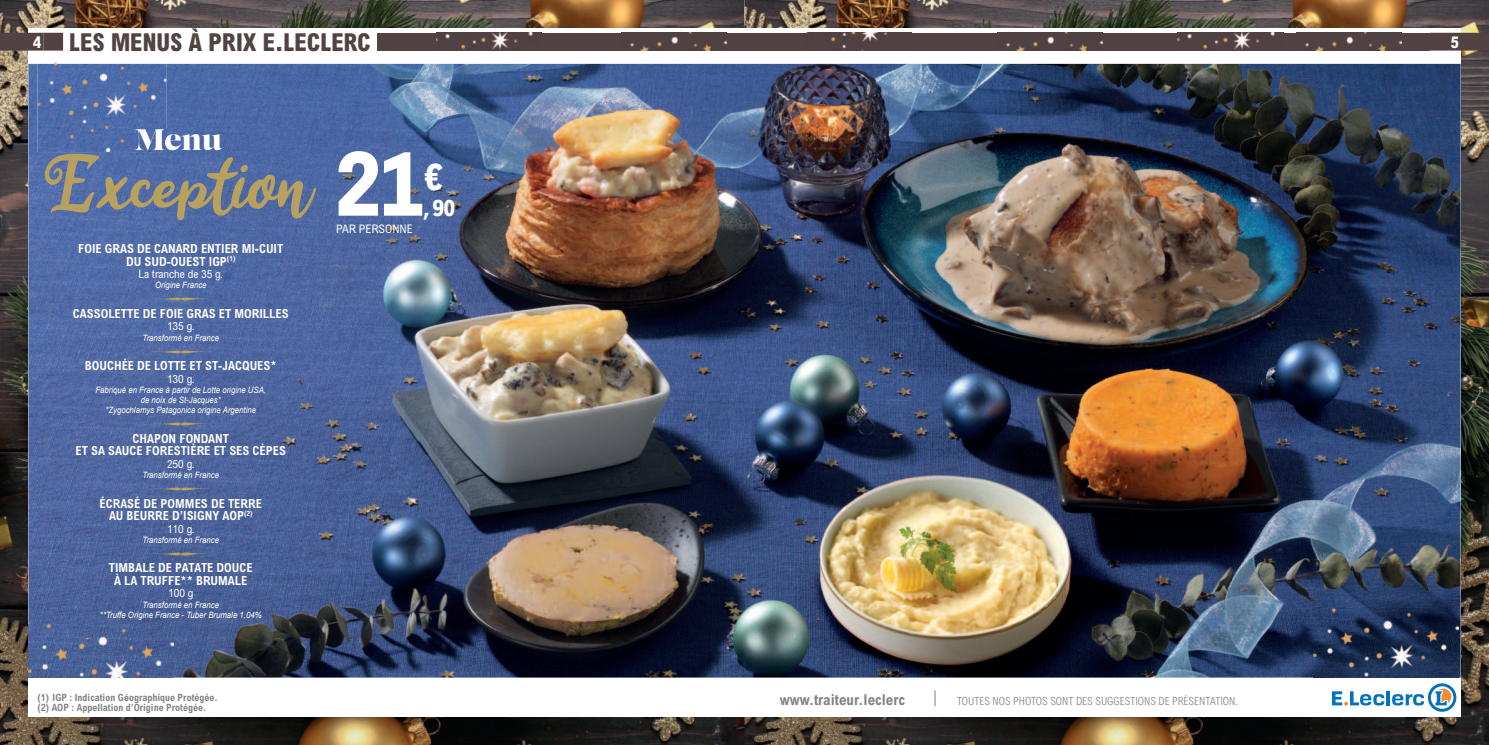
<style>
.page{position:relative;width:1489px;height:745px;background:#fff}
.page>*{position:absolute;margin:0;border:0;box-sizing:border-box;transform-origin:0 0}
.t1{font:74.25px "Happy Sunday";color:#b8a05e}
.t2{font:700 condensed 45.62px "Edouard";color:#fff}
.t3{font:29.75px "Lust";color:#fff}
.t4{font:700 condensed 28px "Edouard";color:#fff}
.t5{font:800 condensed 24.75px "Arial MT Pro";color:#524244}
.t6{font:800 condensed 16.25px "Arial MT Pro";color:#fff}
.t7{font:700 condensed 15px "Arial MT Pro";color:#808285}
.t8{font:700 condensed 12.5px/12.5px "Arial MT Pro";color:#fff;text-align:center}
.t9{font:condensed 11.75px "Arial MT Pro";color:#fff}
.t10{font:300 condensed 11.25px "Arial MT Pro";color:#808285}
.t11{font:condensed 11.25px "Arial MT Pro";color:#fff}
.t12{font:700 condensed 10px/10px "Arial MT Pro";color:#808285}
.t13{font:italic 8.75px/10px "Arial";color:#fff;text-align:center;scale:.89 1}
.s1{font-size:16.25px;color:#fff}
.s2{font-family:"Edouard";font-weight:700;font-stretch:condensed;font-size:110.5px;color:#fff}
</style>
<div class="page">
<img style="left:0;top:0;width:1488px;height:33px">
<img style="left:0;top:51px;width:43px;height:693px">
<img style="left:43px;top:717px;width:701px;height:27px">
<img style="left:1445px;top:51px;width:43px;height:693px">
<img style="left:744px;top:717px;width:43px;height:27px">
<img style="left:787px;top:717px;width:658px;height:27px">
<div style="left:28px;top:28px;width:716px;height:688px;background:#fff"></div>
<div style="left:744px;top:28px;width:716px;height:688px;background:#fff"></div>
<hr style="left:1386px;top:690px;width:3px;height:15px;background:#0073bc">
<svg style="left:1332px;top:691px;width:52px;height:14px"></svg>
<svg style="left:1392px;top:683px;width:64px;height:28px"></svg>
<svg style="left:934px;top:690px;width:1px;height:16px"></svg>
<div style="left:744px;top:33px;width:685px;height:18px;background:#524244"></div>
<div style="left:1429px;top:33px;width:59px;height:18px;background:#524244"></div>
<div style="left:0;top:33px;width:43px;height:18px;background:#524244"></div>
<div style="left:43px;top:33px;width:20px;height:18px;background:#524244"></div>
<div style="left:377px;top:33px;width:367px;height:18px;background:#524244"></div>
<img style="left:1006px;top:33px;width:96px;height:18px">
<img style="left:1305px;top:33px;width:96px;height:18px">
<img style="left:1177px;top:33px;width:98px;height:17px">
<img style="left:806px;top:33px;width:82px;height:18px">
<img style="left:630px;top:33px;width:96px;height:18px">
<img style="left:436px;top:33px;width:97px;height:17px">
<img style="left:28px;top:64px;width:1432px;height:613px">
<img style="left:38px;top:63px;width:128px;height:89px">
<img style="left:134px;top:129px;width:32px;height:21px">
<img style="left:1313px;top:608px;width:145px;height:69px">
<img style="left:28px;top:624px;width:146px;height:54px">
<svg style="left:150px;top:298px;width:62px;height:2px"></svg>
<svg style="left:150px;top:350px;width:62px;height:3px"></svg>
<svg style="left:150px;top:422px;width:62px;height:3px"></svg>
<svg style="left:150px;top:487px;width:62px;height:3px"></svg>
<svg style="left:150px;top:552px;width:62px;height:3px"></svg>
<h3 class="t5" style="left:33px;top:28px;width:339px"><span class="s1">4</span> LES MENUS À PRIX E.LECLERC</h3>
<h3 class="t6" style="left:1450px;top:33px;width:10px">5</h3>
<h3 class="t3" style="left:134px;top:126px;width:90px">Menu</h3>
<h1 class="t1" style="left:44px;top:152px;width:382px">Exception <span class="s2">21</span></h1>
<h2 class="t2" style="left:424px;top:148px;width:20px">€</h2>
<h3 class="t4" style="left:421px;top:189px;width:35px">,90</h3>
<p class="t8" style="left:78px;top:242px;width:207px">FOIE GRAS DE CANARD ENTIER MI-CUIT<br>DU SUD-OUEST IGP<sup>(1)</sup></p>
<p class="t11" style="left:138px;top:268px;width:86px">La tranche de 35 g.</p>
<p class="t13" style="left:155px;top:281px;width:59px">Origine France</p>
<p class="t8" style="left:73px;top:307px;width:217px">CASSOLETTE DE FOIE GRAS ET MORILLES</p>
<p class="t11" style="left:167px;top:320px;width:29px">135 g.</p>
<p class="t8" style="left:85px;top:359px;width:193px">BOUCHÉE DE LOTTE ET ST-JACQUES*</p>
<p class="t13" style="left:142px;top:333px;width:87px">TransformÈ en France</p>
<p class="t11" style="left:167px;top:372px;width:29px">130 g.</p>
<p class="t13" style="left:95px;top:385px;width:193px">FabriquÈ en France ‡ partir de Lotte origine USA, de noix de St-Jacques*<br>*Zygochlamys Patagonica origine Argentine</p>
<p class="t8" style="left:132px;top:432px;width:98px">CHAPON FONDANT</p>
<p class="t8" style="left:76px;top:444px;width:212px">ET SA SAUCE FORESTIÈRE ET SES CÈPES</p>
<p class="t11" style="left:167px;top:457px;width:29px">250 g.</p>
<p class="t8" style="left:99px;top:496px;width:164px">ÉCRASÉ DE POMMES DE TERRE</p>
<p class="t13" style="left:142px;top:470px;width:87px">TransformÈ en France</p>
<p class="t8" style="left:109px;top:509px;width:145px">AU BEURRE D’ISIGNY AOP<sup>(2)</sup></p>
<p class="t11" style="left:167px;top:522px;width:29px">110 g.</p>
<p class="t8" style="left:109px;top:561px;width:145px">TIMBALE DE PATATE DOUCE</p>
<p class="t13" style="left:142px;top:535px;width:87px">TransformÈ en France</p>
<p class="t8" style="left:114px;top:574px;width:135px">À LA TRUFFE** BRUMALE</p>
<p class="t11" style="left:168px;top:587px;width:27px">100 g</p>
<p class="t13" style="left:100px;top:600px;width:183px">TransformÈ en France<br>**Truffe Origine France - Tuber Brumale 1,04%</p>
<p class="t12" style="left:38px;top:692px;width:182px">(1) IGP : Indication Géographique Protégée. (2) AOP : Appellation d’Origine Protégée.</p>
<p class="t9" style="left:336px;top:222px;width:78px">PAR PERSONNE</p>
<p class="t7" style="left:780px;top:691px;width:126px">www.traiteur.leclerc</p>
<p class="t10" style="left:957px;top:694px;width:282px">TOUTES NOS PHOTOS SONT DES SUGGESTIONS DE PRÉSENTATION.</p>
</div>
